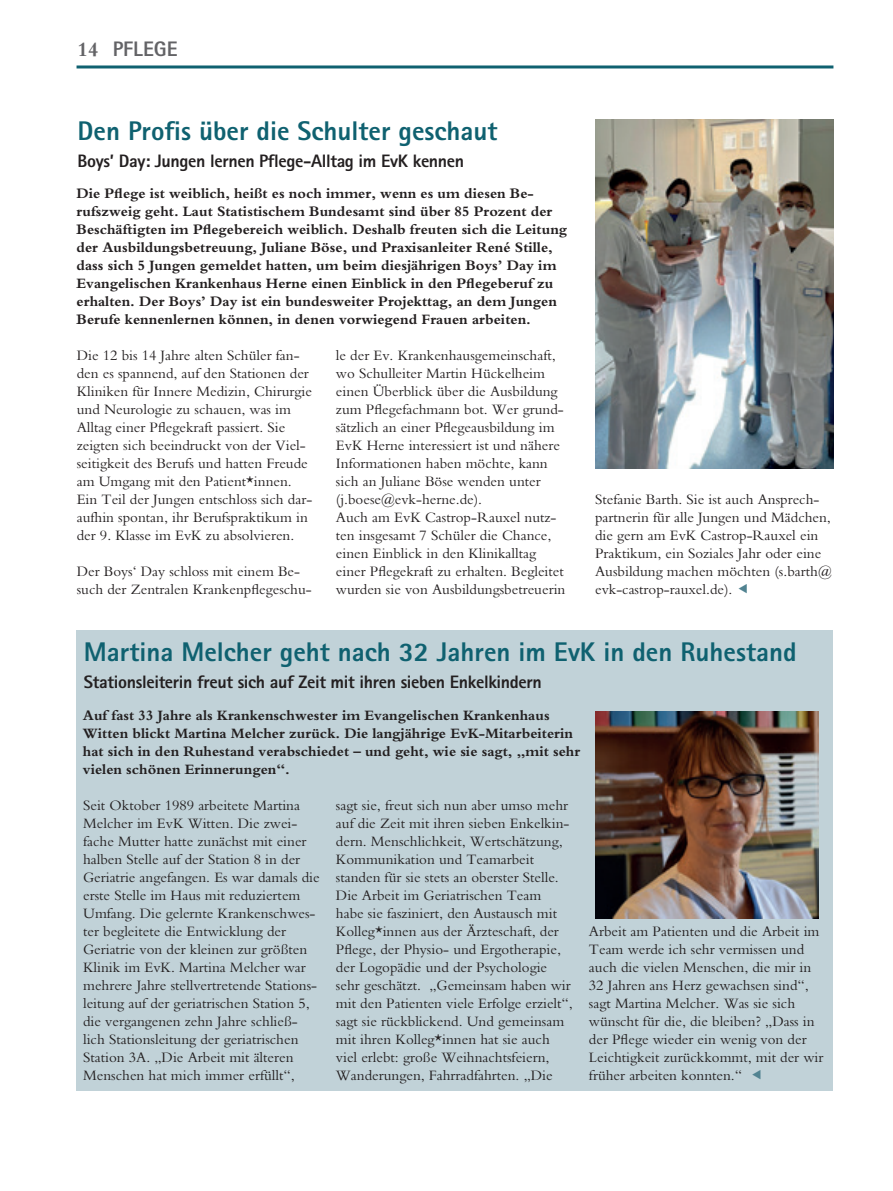
<style>
.page{position:relative;width:893px;height:1191px;background:#fff}
.page>*{position:absolute;margin:0;border:0;box-sizing:border-box;transform-origin:0 0}
.t1{font:800 27px "Rotis Sans Serif";color:#0f6170}
.t2{font:800 21px "Rotis Sans Serif";color:#636366}
.t3{font:700 21px "M Bembo";color:#636366}
.t4{font:800 18px "Rotis Sans Serif";letter-spacing:-.02em;color:#231f20}
.t5{font:15px/18px "M Bembo";color:#231f20}
.t6{font:700 15px/18px "M Bembo";color:#231f20}
</style>
<div class="page">
<div style="left:77px;top:630px;width:756px;height:461px;background:#c1d2d8"></div>
<hr style="left:77px;top:65px;width:756px;height:3px;background:#0f6170">
<img style="left:595px;top:119px;width:238px;height:349px">
<img style="left:595px;top:711px;width:223px;height:207px">
<p class="t3" style="left:78px;top:38px;width:22px">14</p>
<p class="t2" style="left:113px;top:36px;width:66px">PFLEGE</p>
<p class="t1" style="left:78px;top:114px;width:421px">Den Profis über die Schulter geschaut</p>
<p class="t4" style="left:78px;top:150px;width:388px">Boys’ Day: Jungen lernen Pflege-Alltag im EvK kennen</p>
<p class="t6" style="left:77px;top:184px;width:492px">Die Pflege ist weiblich, heißt es noch immer, wenn es um diesen Be&shy;rufszweig geht. Laut Statistischem Bundesamt sind über 85 Prozent der Beschäftigten im Pflegebereich weiblich. Deshalb freuten sich die Leitung der Ausbildungsbetreuung, Juliane Böse, und Praxisanleiter René Stille, dass sich 5 Jungen gemeldet hatten, um beim diesjährigen Boys’ Day im Evangelischen Krankenhaus Herne einen Einblick in den Pflegeberuf zu erhalten. Der Boys’ Day ist ein bundesweiter Projekttag, an dem Jungen Berufe kennenlernen können, in denen vorwiegend Frauen arbeiten.</p>
<p class="t5" style="left:77px;top:346px;width:237px">Die 12 bis 14 Jahre alten Schüler fan&shy;den es spannend, auf den Stationen der Kliniken für Innere Medizin, Chirurgie und Neurologie zu schauen, was im Alltag einer Pflegekraft passiert. Sie zeigten sich beeindruckt von der Viel&shy;seitigkeit des Berufs und hatten Freude am Umgang mit den Patient*innen.<br>Ein Teil der Jungen entschloss sich dar&shy;aufhin spontan, ihr Berufspraktikum in der 9. Klasse im EvK zu absolvieren.</p>
<p class="t5" style="left:77px;top:562px;width:237px">Der Boys‘ Day schloss mit einem Be&shy;such der Zentralen Krankenpflegeschu-</p>
<p class="t5" style="left:336px;top:346px;width:229px">le der Ev. Krankenhausgemeinschaft, wo Schulleiter Martin Hückelheim einen Überblick über die Ausbildung zum Pflegefachmann bot. Wer grund&shy;sätzlich an einer Pflegeausbildung im EvK Herne interessiert ist und nähere Informationen haben möchte, kann sich an Juliane Böse wenden unter (j.boese@evk-herne.de).</p>
<p class="t5" style="left:336px;top:508px;width:231px">Auch am EvK Castrop-Rauxel nutz&shy;ten insgesamt 7 Schüler die Chance, einen Einblick in den Klinikalltag einer Pflegekraft zu erhalten. Begleitet wurden sie von Ausbildungsbetreuerin</p>
<p class="t5" style="left:595px;top:490px;width:238px">Stefanie Barth. Sie ist auch Ansprech&shy;partnerin für alle Jungen und Mädchen, die gern am EvK Castrop-Rauxel ein Praktikum, ein Soziales Jahr oder eine Ausbildung machen möchten (s.barth@ evk-castrop-rauxel.de).</p>
<p class="t1" style="left:84px;top:634px;width:714px">Martina Melcher geht nach 32 Jahren im EvK in den Ruhestand</p>
<p class="t4" style="left:84px;top:670px;width:459px">Stationsleiterin freut sich auf Zeit mit ihren sieben Enkelkindern</p>
<p class="t6" style="left:83px;top:706px;width:499px">Auf fast 33 Jahre als Krankenschwester im Evangelischen Krankenhaus Witten blickt Martina Melcher zurück. Die langjährige EvK-Mitarbeiterin hat sich in den Ruhestand verabschiedet – und geht, wie sie sagt, „mit sehr vielen schönen Erinnerungen“.</p>
<p class="t5" style="left:83px;top:796px;width:238px">Seit Oktober 1989 arbeitete Martina Melcher im EvK Witten. Die zwei&shy;fache Mutter hatte zunächst mit einer halben Stelle auf der Station 8 in der Geriatrie angefangen. Es war damals die erste Stelle im Haus mit reduziertem Umfang. Die gelernte Krankenschwes&shy;ter begleitete die Entwicklung der Geriatrie von der kleinen zur größten Klinik im EvK. Martina Melcher war mehrere Jahre stellvertretende Stations&shy;leitung auf der geriatrischen Station 5, die vergangenen zehn Jahre schließ&shy;lich Stationsleitung der geriatrischen Station 3A. „Die Arbeit mit älteren Menschen hat mich immer erfüllt“,</p>
<p class="t5" style="left:336px;top:796px;width:238px">sagt sie, freut sich nun aber umso mehr auf die Zeit mit ihren sieben Enkelkin&shy;dern. Menschlichkeit, Wertschätzung, Kommunikation und Teamarbeit standen für sie stets an oberster Stelle.<br>Die Arbeit im Geriatrischen Team habe sie fasziniert, den Austausch mit Kolleg*innen aus der Ärzteschaft, der Pflege, der Physio- und Ergotherapie, der Logopädie und der Psychologie sehr geschätzt. „Gemeinsam haben wir mit den Patienten viele Erfolge erzielt“, sagt sie rückblickend. Und gemeinsam mit ihren Kolleg*innen hat sie auch viel erlebt: große Weihnachtsfeiern, Wanderungen, Fahrradfahrten. „Die</p>
<p class="t5" style="left:589px;top:922px;width:236px">Arbeit am Patienten und die Arbeit im Team werde ich sehr vermissen und auch die vielen Menschen, die mir in 32 Jahren ans Herz gewachsen sind“, sagt Martina Melcher. Was sie sich wünscht für die, die bleiben? „Dass in der Pflege wieder ein wenig von der Leichtigkeit zurückkommt, mit der wir früher arbeiten konnten.“</p>
</div>
